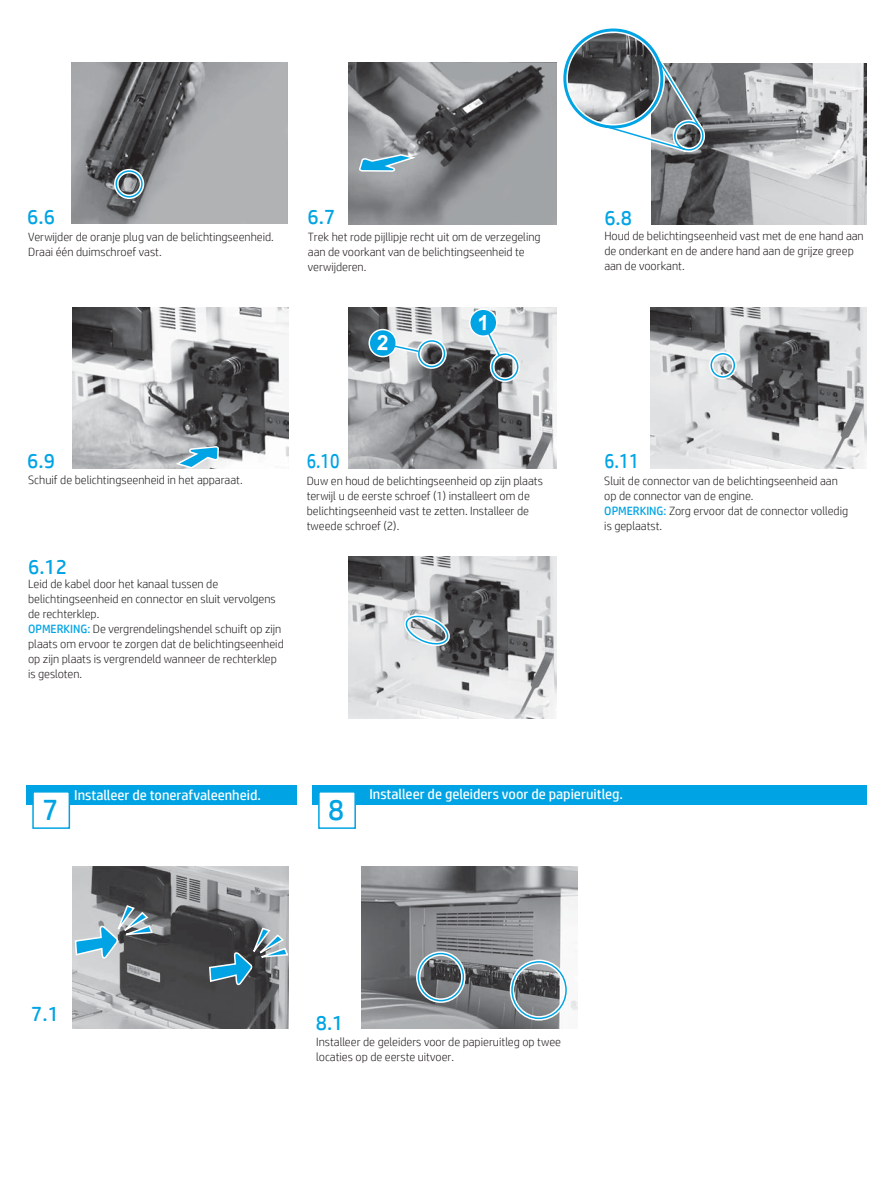
<style>
.page{position:relative;width:893px;height:1188px;background:#fff}
.page>*{position:absolute;margin:0;border:0;box-sizing:border-box;transform-origin:0 0}
.t1{font:30px "HP Simplified";color:#00a4e4}
.t2{font:21px "HP Simplified";color:#00a4e4}
.t3{font:21px "HP Simplified";color:#00a4e4;scale:.84 1}
.t4{font:21px "HP Simplified";color:#00a4e4;scale:.89 1}
.t5{font:14.25px "HP Simplified";color:#fff}
.t6{font:300 12px/15px "HP Simplified";color:#231f20}
.s1{font-weight:400;color:#00a4e4}
</style>
<div class="page">
<img style="left:72px;top:867px;width:216px;height:161px">
<svg style="left:74px;top:904px;width:80px;height:58px;background:#879faa"></svg>
<svg style="left:208px;top:927px;width:80px;height:61px;background:#5b717c"></svg>
<img style="left:361px;top:867px;width:216px;height:162px">
<svg style="left:414px;top:949px;width:157px;height:74px;background:#828a8f"></svg>
<div style="left:312px;top:786px;width:554px;height:19px;background:#00a4e4"></div>
<div style="left:318px;top:791px;width:38px;height:38px;background:#fff;border:2px solid #00a4e4"></div>
<div style="left:26px;top:786px;width:271px;height:19px;background:#00a4e4"></div>
<div style="left:32px;top:791px;width:38px;height:38px;background:#fff;border:2px solid #00a4e4"></div>
<img style="left:72px;top:63px;width:216px;height:161px">
<div style="left:114px;top:169px;width:30px;height:30px;border:4px solid #fff;border-radius:50%"></div>
<div style="left:115px;top:170px;width:28px;height:28px;border:2px solid #00a4e4;border-radius:50%"></div>
<img style="left:348px;top:63px;width:209px;height:161px">
<svg style="left:358px;top:153px;width:60px;height:20px"></svg>
<img style="left:72px;top:307px;width:216px;height:162px">
<svg style="left:174px;top:360px;width:46px;height:109px;background:#6c777d"></svg>
<img style="left:348px;top:307px;width:209px;height:162px">
<svg style="left:470px;top:309px;width:27px;height:27px"></svg>
<div style="left:469px;top:308px;width:29px;height:29px;border:2px solid #fff;border-radius:50%"></div>
<svg style="left:369px;top:330px;width:27px;height:27px"></svg>
<div style="left:368px;top:329px;width:29px;height:28px;border:2px solid #fff;border-radius:50%"></div>
<img style="left:650px;top:307px;width:216px;height:162px">
<div style="left:709px;top:351px;width:28px;height:28px;border:4px solid #fff;border-radius:50%"></div>
<div style="left:710px;top:353px;width:25px;height:25px;border:2px solid #00a4e4;border-radius:50%"></div>
<img style="left:348px;top:557px;width:209px;height:161px">
<svg style="left:404px;top:610px;width:49px;height:35px;background:#a4b4bb"></svg>
<img style="left:651px;top:64px;width:215px;height:161px">
<img style="left:569px;top:34px;width:87px;height:89px">
<div style="left:562px;top:27px;width:103px;height:103px;border:6px solid #fff;border-radius:50%"></div>
<div style="left:563px;top:28px;width:100px;height:101px;border:3px solid #00a4e4;border-radius:50%"></div>
<svg style="left:601px;top:52px;width:110px;height:103px"></svg>
<svg style="left:377px;top:314px;width:145px;height:70px;background:#94a7af"></svg>
<h2 class="t2" style="left:27px;top:203px;width:29px">6.6</h2>
<h2 class="t2" style="left:308px;top:203px;width:29px">6.7</h2>
<h2 class="t2" style="left:604px;top:204px;width:29px">6.8</h2>
<p class="t6" style="left:28px;top:229px;width:247px">Verwijder de oranje plug van de belichtingseenheid.<br>Draai één duimschroef vast.</p>
<p class="t6" style="left:308px;top:229px;width:234px">Trek het rode pijllipje recht uit om de verzegeling aan de voorkant van de belichtingseenheid te verwijderen.</p>
<p class="t6" style="left:604px;top:228px;width:261px">Houd de belichtingseenheid vast met de ene hand aan de onderkant en de andere hand aan de grijze greep aan de voorkant.</p>
<h2 class="t2" style="left:27px;top:447px;width:29px">6.9</h2>
<h2 class="t3" style="left:307px;top:447px;width:41px">6.10</h2>
<h2 class="t4" style="left:604px;top:447px;width:41px">6.11</h2>
<p class="t6" style="left:28px;top:472px;width:216px">Schuif de belichtingseenheid in het apparaat.</p>
<h2 class="t2" style="left:28px;top:553px;width:41px">6.12</h2>
<p class="t6" style="left:28px;top:576px;width:257px">Leid de kabel door het kanaal tussen de belichtingseenheid en connector en sluit vervolgens de rechterklep.<br><span class="s1">OPMERKING:</span> De vergrendelingshendel schuift op zijn plaats om ervoor te zorgen dat de belichtingseenheid op zijn plaats is vergrendeld wanneer de rechterklep is gesloten.</p>
<p class="t6" style="left:307px;top:473px;width:238px">Duw en houd de belichtingseenheid op zijn plaats terwijl u de eerste schroef (1) installeert om de belichtingseenheid vast te zetten. Installeer de tweede schroef (2).</p>
<p class="t6" style="left:604px;top:473px;width:245px">Sluit de connector van de belichtingseenheid aan op de connector van de engine.<br><span class="s1">OPMERKING:</span> Zorg ervoor dat de connector volledig is geplaatst.</p>
<p class="t5" style="left:74px;top:786px;width:188px">Installeer de tonerafvaleenheid.</p>
<p class="t5" style="left:369px;top:785px;width:255px">Installeer de geleiders voor de papieruitleg.</p>
<h1 class="t1" style="left:42px;top:790px;width:18px">7</h1>
<h1 class="t1" style="left:328px;top:790px;width:18px">8</h1>
<h2 class="t2" style="left:31px;top:1000px;width:29px">7.1</h2>
<h2 class="t2" style="left:316px;top:1009px;width:29px">8.1</h2>
<p class="t6" style="left:316px;top:1034px;width:246px">Installeer de geleiders voor de papieruitleg op twee locaties op de eerste uitvoer.</p>
</div>
